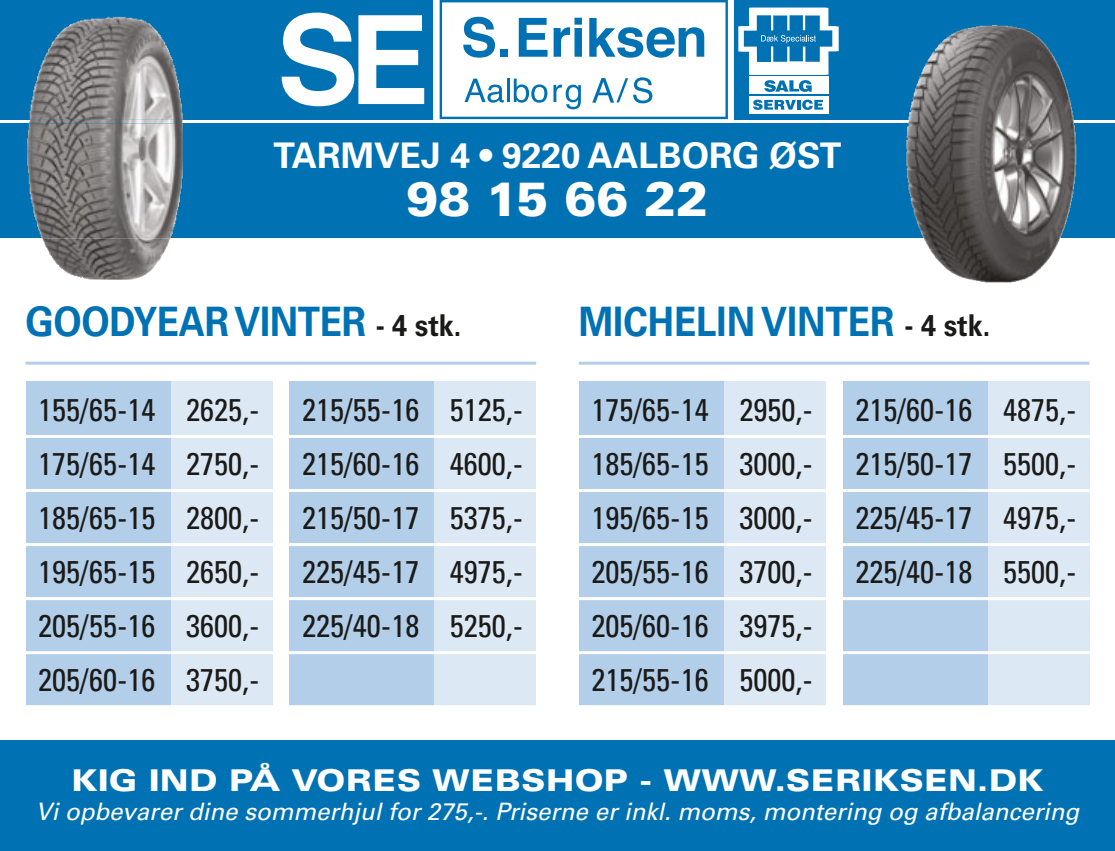
<style>
.page{position:relative;width:1115px;height:851px;background:#fff}
.page>*{position:absolute;margin:0;border:0;box-sizing:border-box;transform-origin:0 0}
.t1{font:900 48px "Univers LT Std";color:#fff}
.t2{font:700 40.5px "Univers LT Std";letter-spacing:-.005em;color:#0072b3;scale:.9 1}
.t3{font:700 35.4px "Univers LT Std";color:#fff}
.t4{font:condensed 31.5px/54px "Univers LT Std";color:#1a1a18;text-align:justify}
.t5{font:900 expanded 30px "Univers LT Std";color:#fff}
.t6{font:italic 24px "Univers LT Std";color:#fff}
.s1{font-size:30px;color:#1a1a18}
</style>
<div class="page">
<div style="left:0;top:740px;width:1114px;height:110px;background:#0072b3"></div>
<div style="left:0;top:123px;width:1114px;height:115px;background:#0072b3"></div>
<div style="left:0;top:0;width:1114px;height:119px;background:#0072b3"></div>
<div style="left:273px;top:0;width:568px;height:119px;background:#fff"></div>
<div style="left:273px;top:0;width:160px;height:119px;background:#0072b3"></div>
<svg style="left:439px;top:0;width:288px;height:119px"></svg>
<svg style="left:281px;top:13px;width:143px;height:93px"></svg>
<div style="left:734px;top:0;width:107px;height:119px;background:#0072b3"></div>
<div style="left:751px;top:76px;width:77px;height:18px;background:#fff"></div>
<div style="left:751px;top:96px;width:77px;height:17px;background:#fff"></div>
<div style="left:749px;top:76px;width:76px;height:18px;background:#fff"></div>
<div style="left:749px;top:96px;width:76px;height:17px;background:#fff"></div>
<svg style="left:753px;top:100px;width:69px;height:10px"></svg>
<svg style="left:738px;top:8px;width:100px;height:84px"></svg>
<div style="left:26px;top:381px;width:148px;height:325px;background:#b3cee9"></div>
<div style="left:578px;top:381px;width:149px;height:325px;background:#b3cee9"></div>
<div style="left:289px;top:381px;width:149px;height:325px;background:#b3cee9"></div>
<div style="left:842px;top:381px;width:149px;height:325px;background:#b3cee9"></div>
<div style="left:171px;top:381px;width:101px;height:325px;background:#dde8f5"></div>
<div style="left:723px;top:381px;width:102px;height:325px;background:#dde8f5"></div>
<div style="left:434px;top:381px;width:102px;height:325px;background:#dde8f5"></div>
<div style="left:987px;top:381px;width:102px;height:325px;background:#dde8f5"></div>
<hr style="left:26px;top:361px;width:510px;height:3px;background:#b3cee9">
<hr style="left:578px;top:361px;width:511px;height:3px;background:#b3cee9">
<hr style="left:17px;top:435px;width:1080px;height:3px;background:#fff">
<hr style="left:17px;top:489px;width:1080px;height:3px;background:#fff">
<hr style="left:17px;top:543px;width:1080px;height:3px;background:#fff">
<hr style="left:17px;top:597px;width:1080px;height:3px;background:#fff">
<hr style="left:17px;top:651px;width:1080px;height:3px;background:#fff">
<hr style="left:17px;top:705px;width:1080px;height:3px;background:#fff">
<img style="left:906px;top:25px;width:144px;height:257px">
<img style="left:29px;top:17px;width:153px;height:263px">
<img style="left:27px;top:123px;width:155px;height:115px">
<p class="t3" style="left:273px;top:135px;width:569px">TARMVEJ 4 • 9220 AALBORG ØST</p>
<h1 class="t1" style="left:406px;top:168px;width:303px">98 15 66 22</h1>
<p class="t2" style="left:26px;top:297px;width:485px">GOODYEAR VINTER <span class="s1">- 4 stk.</span></p>
<p class="t2" style="left:578px;top:297px;width:458px">MICHELIN VINTER <span class="s1">- 4 stk.</span></p>
<p class="t4" style="left:302px;top:382px;width:223px">215/55-16 5125,- 215/60-16 4600,- 215/50-17 5375,- 225/45-17 4975,- 225/40-18 5250,-</p>
<p class="t4" style="left:855px;top:382px;width:223px">215/60-16 4875,- 215/50-17 5500,- 225/45-17 4975,- 225/40-18 5500,-</p>
<p class="t4" style="left:38px;top:382px;width:223px">155/65-14 2625,- 175/65-14 2750,- 185/65-15 2800,- 195/65-15 2650,- 205/55-16 3600,- 205/60-16 3750,-</p>
<p class="t4" style="left:591px;top:382px;width:223px">175/65-14 2950,- 185/65-15 3000,- 195/65-15 3000,- 205/55-16 3700,- 205/60-16 3975,- 215/55-16 5000,-</p>
<p class="t5" style="left:71px;top:763px;width:974px">KIG IND PÅ VORES WEBSHOP - WWW.SERIKSEN.DK</p>
<p class="t6" style="left:36px;top:797px;width:1044px">Vi opbevarer dine sommerhjul for 275,-. Priserne er inkl. moms, montering og afbalancering</p>
</div>
